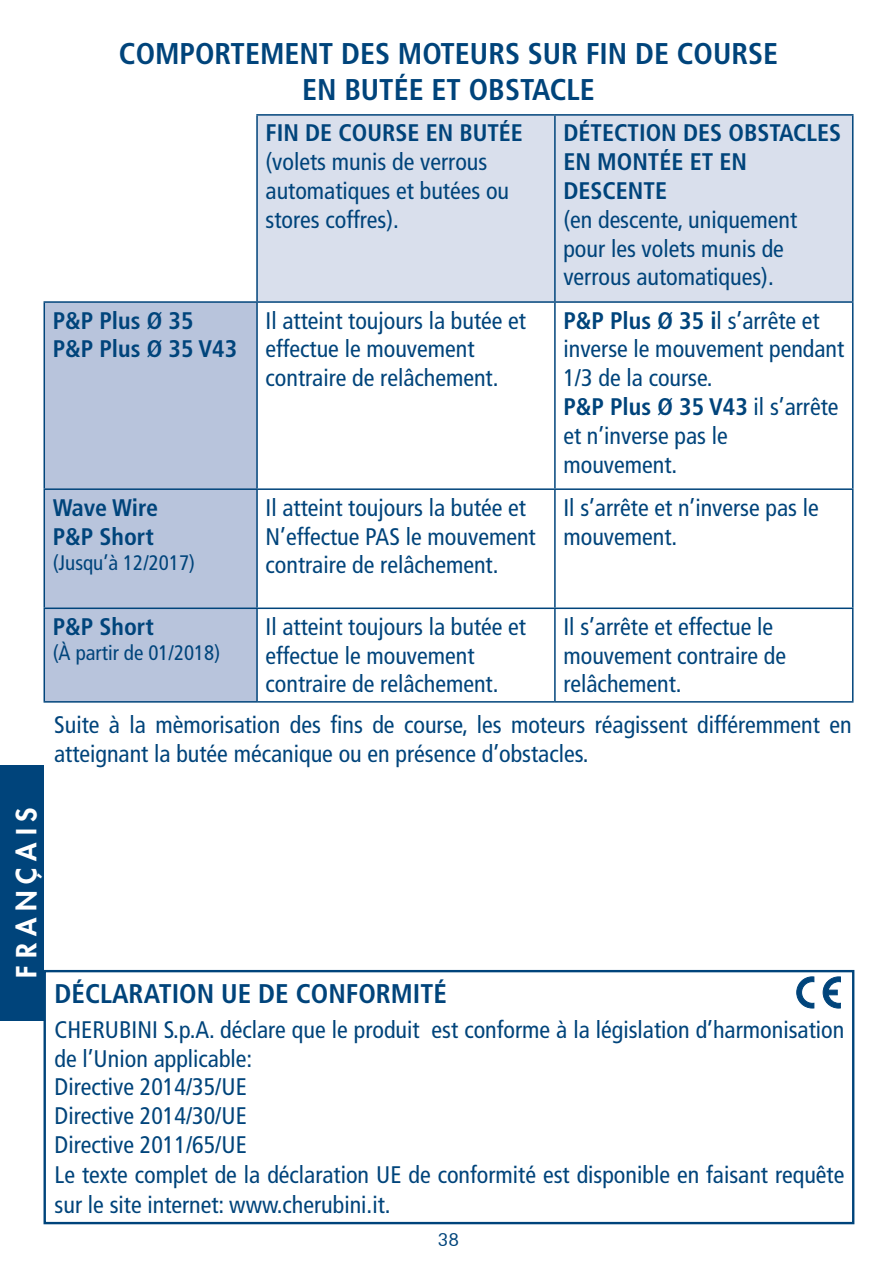
<style>
.page{position:relative;width:896px;height:1278px;background:#fff}
.page>*{position:absolute;margin:0;border:0;box-sizing:border-box;transform-origin:0 0}
.t1{font:700 condensed 30px "Frutiger LT Std";color:#00447b}
.t2{font:700 condensed 27px "Frutiger LT Std";color:#00447b}
.t3{font:800 27px "Futura";letter-spacing:.255em;color:#fff}
.t4{font:condensed 24px/28.8px "Frutiger LT Std";color:#00447b}
.t5{font:700 condensed 24px/28.8px "Frutiger LT Std";color:#00447b}
.t6{font:condensed 21px "Frutiger LT Std";color:#00447b}
.t7{font:18px "Futura BT";color:#00447b}
.s1{font-weight:700}
</style>
<div class="page">
<div style="left:0;top:765px;width:44px;height:255px;background:#00447b"></div>
<div style="left:43px;top:970px;width:811px;height:254px;border:2px solid #00447b"></div>
<svg style="left:822px;top:976px;width:18px;height:32px"></svg>
<svg style="left:796px;top:976px;width:17px;height:32px"></svg>
<div style="left:258px;top:116px;width:593px;height:185px;background:#d9dfec"></div>
<div style="left:45px;top:303px;width:211px;height:398px;background:#b8c4dc"></div>
<hr style="left:851px;top:116px;width:2px;height:185px;background:#00447b">
<hr style="left:257px;top:301px;width:297px;height:2px;background:#00447b">
<hr style="left:256px;top:303px;width:2px;height:185px;background:#00447b">
<hr style="left:554px;top:301px;width:299px;height:2px;background:#00447b">
<hr style="left:554px;top:303px;width:1px;height:185px;background:#00447b">
<hr style="left:851px;top:303px;width:2px;height:185px;background:#00447b">
<hr style="left:256px;top:490px;width:2px;height:117px;background:#00447b">
<hr style="left:554px;top:490px;width:1px;height:117px;background:#00447b">
<hr style="left:851px;top:490px;width:2px;height:117px;background:#00447b">
<hr style="left:256px;top:609px;width:2px;height:92px;background:#00447b">
<hr style="left:554px;top:609px;width:1px;height:92px;background:#00447b">
<hr style="left:851px;top:609px;width:2px;height:92px;background:#00447b">
<hr style="left:554px;top:114px;width:299px;height:2px;background:#00447b">
<hr style="left:43px;top:303px;width:2px;height:185px;background:#00447b">
<hr style="left:43px;top:490px;width:2px;height:117px;background:#00447b">
<hr style="left:43px;top:609px;width:2px;height:92px;background:#00447b">
<hr style="left:43px;top:488px;width:214px;height:2px;background:#00447b">
<hr style="left:43px;top:607px;width:214px;height:2px;background:#00447b">
<hr style="left:43px;top:701px;width:214px;height:1px;background:#00447b">
<hr style="left:257px;top:488px;width:297px;height:2px;background:#00447b">
<hr style="left:554px;top:488px;width:299px;height:2px;background:#00447b">
<hr style="left:257px;top:607px;width:297px;height:2px;background:#00447b">
<hr style="left:554px;top:607px;width:299px;height:2px;background:#00447b">
<hr style="left:257px;top:701px;width:297px;height:1px;background:#00447b">
<hr style="left:554px;top:701px;width:299px;height:1px;background:#00447b">
<hr style="left:256px;top:114px;width:298px;height:2px;background:#00447b">
<hr style="left:256px;top:116px;width:2px;height:185px;background:#00447b">
<hr style="left:554px;top:116px;width:1px;height:185px;background:#00447b">
<hr style="left:43px;top:301px;width:214px;height:2px;background:#00447b">
<p class="t1" style="left:119px;top:36px;width:660px">COMPORTEMENT DES MOTEURS SUR FIN DE COURSE</p>
<p class="t1" style="left:302px;top:72px;width:294px">EN BUTÉE ET OBSTACLE</p>
<p class="t5" style="left:53px;top:306px;width:142px">P&amp;P Plus Ø 35</p>
<p class="t5" style="left:53px;top:335px;width:186px">P&amp;P Plus Ø 35 V43</p>
<p class="t5" style="left:53px;top:493px;width:107px">Wave Wire</p>
<p class="t5" style="left:53px;top:522px;width:102px">P&amp;P Short</p>
<p class="t6" style="left:53px;top:550px;width:144px">(Jusqu’à 12/2017)</p>
<p class="t4" style="left:265px;top:119px;width:259px"><span class="s1">FIN DE COURSE EN BUTÉE </span>(volets munis de verrous automatiques et butées ou stores coffres).</p>
<p class="t5" style="left:563px;top:119px;width:279px">DÉTECTION DES OBSTACLES<br>EN MONTÉE ET EN<br>DESCENTE</p>
<p class="t4" style="left:563px;top:205px;width:235px">(en descente, uniquement pour les volets munis de verrous automatiques).</p>
<p class="t4" style="left:265px;top:306px;width:262px">Il atteint toujours la butée et effectue le mouvement contraire de relâchement.</p>
<p class="t4" style="left:563px;top:306px;width:282px"><span class="s1">P&amp;P Plus Ø 35 i</span>l s’arrête et inverse le mouvement pendant<br>1/3 de la course.</p>
<p class="t4" style="left:563px;top:392px;width:276px"><span class="s1">P&amp;P Plus Ø 35 V43</span> il s’arrête et n’inverse pas le mouvement.</p>
<p class="t4" style="left:265px;top:493px;width:271px">Il atteint toujours la butée et<br>N’effectue PAS le mouvement contraire de relâchement.</p>
<p class="t4" style="left:563px;top:493px;width:257px">Il s’arrête et n’inverse pas le mouvement.</p>
<p class="t5" style="left:53px;top:612px;width:102px">P&amp;P Short</p>
<p class="t6" style="left:53px;top:640px;width:169px">(À partir de 01/2018)</p>
<p class="t4" style="left:265px;top:612px;width:262px">Il atteint toujours la butée et effectue le mouvement contraire de relâchement.</p>
<p class="t4" style="left:563px;top:612px;width:224px">Il s’arrête et effectue le mouvement contraire de relâchement.</p>
<p class="t4" style="left:54px;top:710px;width:798px">Suite à la mèmorisation des fins de course, les moteurs réagissent différemment en atteignant la butée mécanique ou en présence d’obstacles.</p>
<p class="t3" style="left:9px;top:977px;width:172px;rotate:-90deg">FRANÇAIS</p>
<p class="t2" style="left:55px;top:977px;width:394px">DÉCLARATION UE DE CONFORMITÉ</p>
<p class="t4" style="left:55px;top:1015px;width:791px">CHERUBINI S.p.A. déclare que le produit est conforme à la législation d’harmonisation de l’Union applicable:</p>
<p class="t4" style="left:55px;top:1072px;width:194px">Directive 2014/35/UE</p>
<p class="t4" style="left:55px;top:1101px;width:194px">Directive 2014/30/UE</p>
<p class="t4" style="left:55px;top:1130px;width:194px">Directive 2011/65/UE</p>
<p class="t4" style="left:55px;top:1159px;width:791px;line-height:30px">Le texte complet de la déclaration UE de conformité est disponible en faisant requête sur le site internet: www.cherubini.it.</p>
<p class="t7" style="left:438px;top:1229px;width:23px">38</p>
</div>
